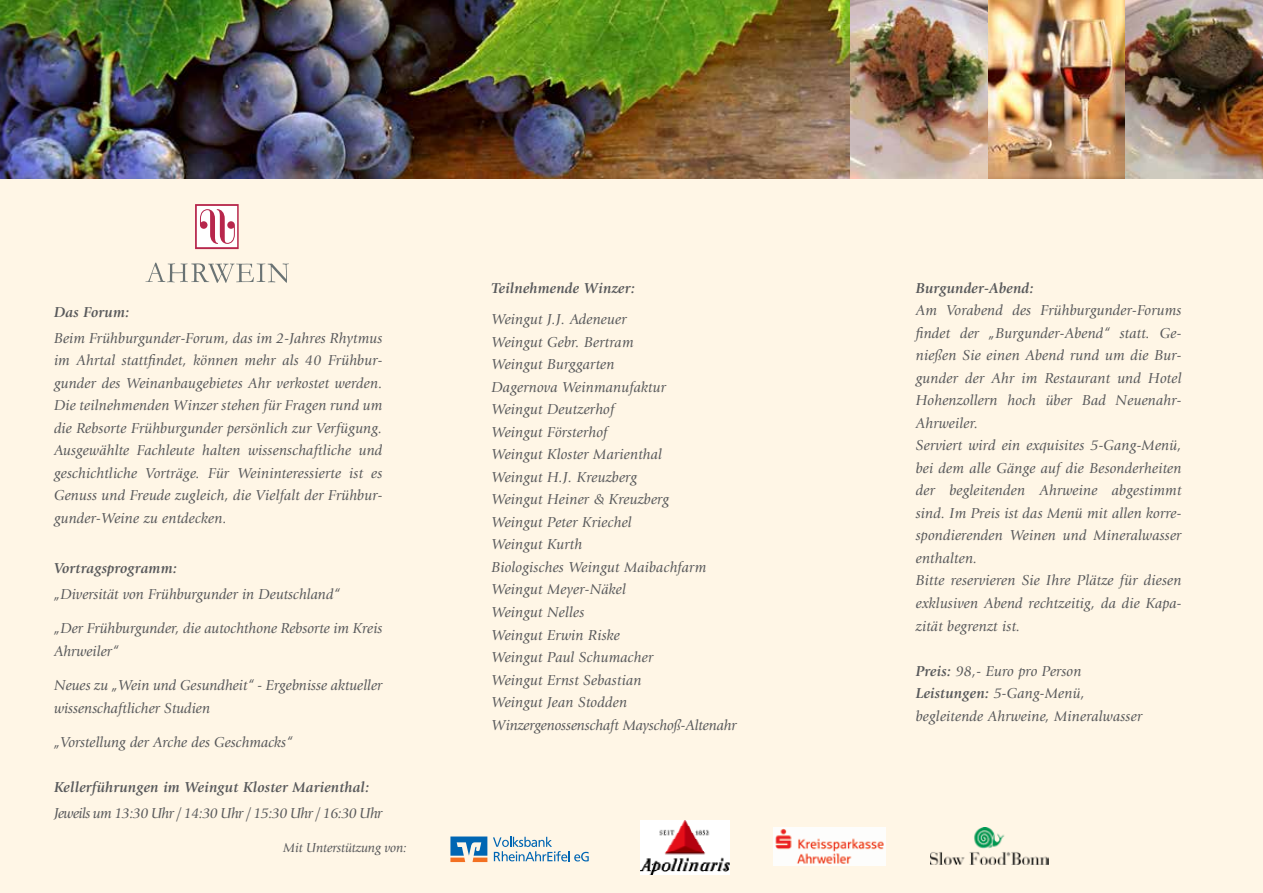
<style>
.page{position:relative;width:1263px;height:893px;background:#fff6e6}
.page>*{position:absolute;margin:0;border:0;box-sizing:border-box;transform-origin:0 0}
.t1{font:italic 15px/22.5px "Giovanni";letter-spacing:.01em;color:#58595b}
.t2{font:italic 700 15px "Giovanni";letter-spacing:.01em;color:#58595b}
.t3{font:italic 15px "Giovanni";letter-spacing:-.04em;color:#58595b}
.t4{font:italic 13.5px "Giovanni";letter-spacing:-.01em;color:#58595b}
.s1{font-weight:700}
</style>
<div class="page">
<img style="left:0;top:0;width:1263px;height:179px">
<svg style="left:145px;top:263px;width:144px;height:20px"></svg>
<svg style="left:198px;top:207px;width:38px;height:39px"></svg>
<div style="left:195px;top:204px;width:44px;height:45px;border:2px solid #b7274c"></div>
<img style="left:640px;top:821px;width:89px;height:54px">
<svg style="left:450px;top:836px;width:37px;height:26px"></svg>
<svg style="left:493px;top:837px;width:96px;height:24px"></svg>
<img style="left:930px;top:827px;width:119px;height:37px">
<img style="left:774px;top:827px;width:112px;height:39px">
<p class="t2" style="left:54px;top:304px;width:77px">Das Forum:</p>
<p class="t1" style="left:54px;top:327px;width:330px;text-align:justify">Beim Frühburgunder-Forum, das im 2-Jahres Rhytmus im Ahrtal stattfindet, können mehr als 40 Frühbur&shy;gunder des Weinanbaugebietes Ahr verkostet werden.<br>Die teilnehmenden Winzer stehen für Fragen rund um die Rebsorte Frühburgunder persönlich zur Verfügung.<br>Ausgewählte Fachleute halten wissenschaftliche und geschichtliche Vorträge. Für Weininteressierte ist es Genuss und Freude zugleich, die Vielfalt der Frühbur&shy;gunder-Weine zu entdecken.</p>
<p class="t2" style="left:54px;top:560px;width:125px">Vortragsprogramm:</p>
<p class="t1" style="left:54px;top:583px;width:287px">„Diversität von Frühburgunder in Deutschland“</p>
<p class="t1" style="left:54px;top:617px;width:330px">„Der Frühburgunder, die autochthone Rebsorte im Kreis<br>Ahrweiler“</p>
<p class="t1" style="left:54px;top:674px;width:330px">Neues zu „Wein und Gesundheit“ - Ergebnisse aktueller wissenschaftlicher Studien</p>
<p class="t1" style="left:54px;top:731px;width:240px">„Vorstellung der Arche des Geschmacks“</p>
<p class="t2" style="left:54px;top:779px;width:317px">Kellerführungen im Weingut Kloster Marienthal:</p>
<p class="t3" style="left:54px;top:804px;width:330px">Jeweils um 13:30 Uhr / 14:30 Uhr / 15:30 Uhr / 16:30 Uhr</p>
<p class="t4" style="left:283px;top:840px;width:125px">Mit Unterstützung von:</p>
<p class="t2" style="left:491px;top:280px;width:145px">Teilnehmende Winzer:</p>
<p class="t1" style="left:491px;top:309px;width:247px">Weingut J.J. Adeneuer<br>Weingut Gebr. Bertram<br>Weingut Burggarten<br>Dagernova Weinmanufaktur<br>Weingut Deutzerhof<br>Weingut Försterhof<br>Weingut Kloster Marienthal<br>Weingut H.J. Kreuzberg<br>Weingut Heiner &amp; Kreuzberg<br>Weingut Peter Kriechel<br>Weingut Kurth<br>Biologisches Weingut Maibachfarm<br>Weingut Meyer-Näkel<br>Weingut Nelles<br>Weingut Erwin Riske<br>Weingut Paul Schumacher<br>Weingut Ernst Sebastian<br>Weingut Jean Stodden<br>Winzergenossenschaft Mayschoß-Altenahr</p>
<p class="t2" style="left:916px;top:280px;width:120px">Burgunder-Abend:</p>
<p class="t1" style="left:916px;top:300px;width:267px">Am Vorabend des Frühburgunder-Forums findet der „Burgunder-Abend“ statt. Ge&shy;nießen Sie einen Abend rund um die Bur&shy;gunder der Ahr im Restaurant und Hotel Hohenzollern hoch über Bad Neuenahr-Ahrweiler.<br>Serviert wird ein exquisites 5-Gang-Menü, bei dem alle Gänge auf die Besonderheiten der begleitenden Ahrweine abgestimmt sind. Im Preis ist das Menü mit allen korre&shy;spondierenden Weinen und Mineralwasser enthalten.<br>Bitte reservieren Sie Ihre Plätze für diesen exklusiven Abend rechtzeitig, da die Kapa&shy;zität begrenzt ist.</p>
<p class="t1" style="left:916px;top:660px;width:228px"><span class="s1">Preis:</span> 98,- Euro pro Person<br><span class="s1">Leistungen:</span> 5-Gang-Menü, begleitende Ahrweine, Mineralwasser</p>
</div>
